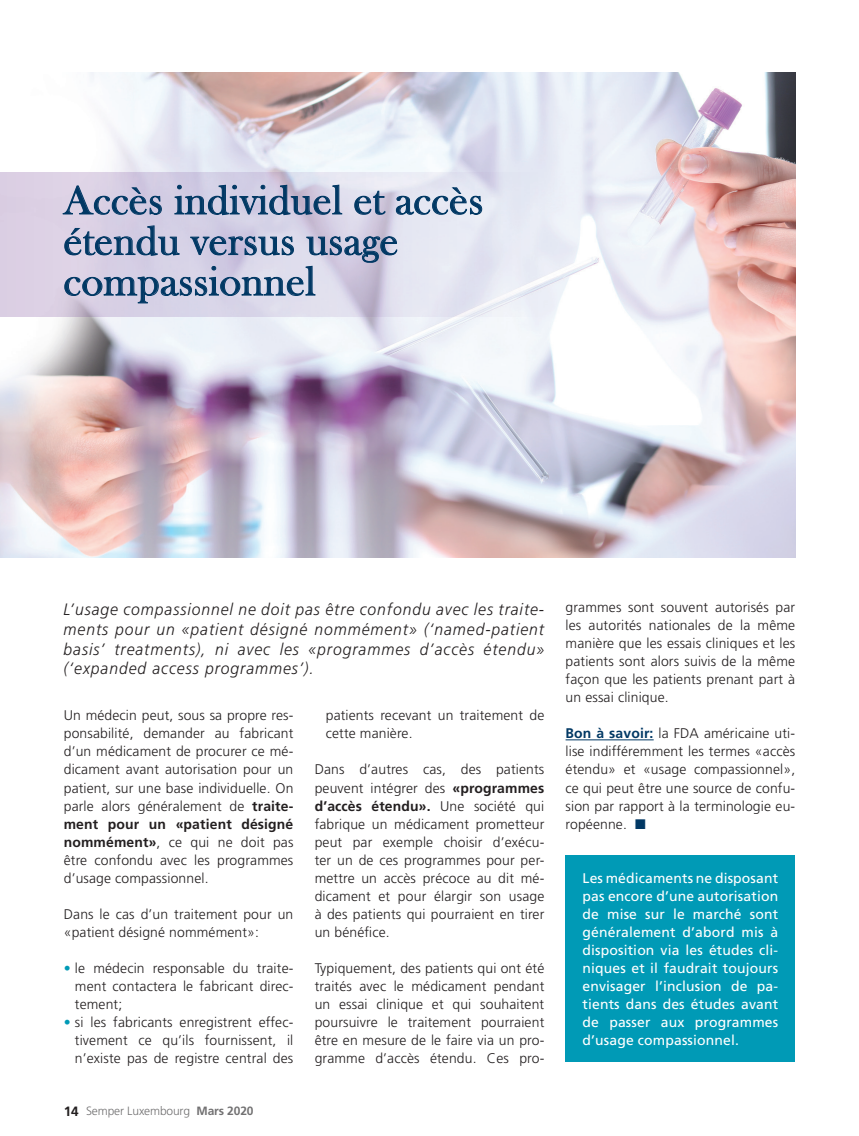
<style>
.page{position:relative;width:859px;height:1136px;background:#fff}
.page>*{position:absolute;margin:0;border:0;box-sizing:border-box;transform-origin:0 0}
.t1{font:42px/40.5px "Bask Old Face";letter-spacing:.01em;color:#013864}
.t2{font:italic 300 16.5px/19.5px "Frutiger";letter-spacing:.06em;color:#231f20;text-align:justify;scale:.95 1}
.t3{font:300 13.95px/18px "Frutiger";letter-spacing:.01em;color:#231f20;text-align:justify}
.t4{font:13.95px/18px "Frutiger";letter-spacing:.01em;color:#fff;text-align:justify}
.t5{font:300 12px "Frutiger";letter-spacing:-.01em;color:#727172}
.s1{font-weight:700}
.s2{color:#009ab6}
.s3{font-weight:700;font-size:13.5px;color:#231f20}
.s4{font-weight:700;color:#013864}
.s5{color:#013864}
</style>
<div class="page">
<img style="left:0;top:72px;width:795px;height:485px">
<hr style="left:566px;top:739px;width:88px;height:1px;background:#013864">
<div style="left:566px;top:855px;width:229px;height:206px;background:#009ab6"></div>
<svg style="left:0;top:172px;width:544px;height:145px;background:#dfdceb"></svg>
<svg style="left:62px;top:185px;width:100px;height:30px;background:#b2b4cd"></svg>
<svg style="left:174px;top:184px;width:169px;height:32px;background:#acb2cb"></svg>
<svg style="left:354px;top:190px;width:32px;height:25px"></svg>
<svg style="left:395px;top:186px;width:88px;height:29px;background:#bac6d7"></svg>
<svg style="left:64px;top:225px;width:334px;height:79px;background:#bbbdd4"></svg>
<p class="t1" style="left:64px;top:181px;width:421px">Accès individuel et accès étendu versus usage compassionnel</p>
<p class="t2" style="left:64px;top:600px;width:507px">L’usage compassionnel ne doit pas être confondu avec les traite&shy;ments pour un «patient désigné nommément» (‘named-patient basis’ treatments), ni avec les «programmes d’accès étendu» (‘expanded access programmes’).</p>
<p class="t3" style="left:64px;top:706px;width:231px">Un médecin peut, sous sa propre res&shy;ponsabilité, demander au fabricant d’un médicament de procurer ce mé&shy;dicament avant autorisation pour un patient, sur une base individuelle. On parle alors généralement de <span class="s1">traite&shy;ment pour un «patient désigné nommément»</span>, ce qui ne doit pas être confondu avec les programmes d’usage compassionnel.</p>
<p class="t3" style="left:64px;top:904px;width:231px">Dans le cas d’un traitement pour un «patient désigné nommément»:</p>
<p class="t3" style="left:75px;top:958px;width:220px;text-indent:-11px"><span class="s2">•</span> le médecin responsable du traite&shy;ment contactera le fabricant direc&shy;tement;</p>
<p class="t3" style="left:75px;top:1012px;width:220px;text-indent:-11px"><span class="s2">•</span> si les fabricants enregistrent effec&shy;tivement ce qu’ils fournissent, il n’existe pas de registre central des</p>
<p class="t5" style="left:64px;top:1104px;width:191px"><span class="s3">14</span> Semper Luxembourg <span class="s1">Mars 2020</span></p>
<p class="t3" style="left:326px;top:706px;width:220px">patients recevant un traitement de cette manière.</p>
<p class="t3" style="left:315px;top:760px;width:231px">Dans d’autres cas, des patients peuvent intégrer des <span class="s1">«programmes d’accès étendu».</span> Une société qui fabrique un médicament prometteur peut par exemple choisir d’exécu&shy;ter un de ces programmes pour per&shy;mettre un accès précoce au dit mé&shy;dicament et pour élargir son usage à des patients qui pourraient en tirer un bénéfice.</p>
<p class="t3" style="left:315px;top:958px;width:231px">Typiquement, des patients qui ont été traités avec le médicament pendant un essai clinique et qui souhaitent poursuivre le traitement pourraient être en mesure de le faire via un pro&shy;gramme d’accès étendu. Ces pro-</p>
<p class="t3" style="left:566px;top:598px;width:231px">grammes sont souvent autorisés par les autorités nationales de la même manière que les essais cliniques et les patients sont alors suivis de la même façon que les patients prenant part à un essai clinique.</p>
<p class="t3" style="left:566px;top:724px;width:231px"><span class="s4">Bon à savoir:</span> la FDA américaine uti&shy;lise indifféremment les termes «accès étendu» et «usage compassionnel», ce qui peut être une source de confu&shy;sion par rapport à la terminologie eu&shy;ropéenne. <span class="s5">■</span></p>
<p class="t4" style="left:583px;top:869px;width:197px">Les médicaments ne disposant pas encore d’une autorisation de mise sur le marché sont généralement d’abord mis à disposition via les études cli&shy;niques et il faudrait toujours envisager l’inclusion de pa&shy;tients dans des études avant de passer aux programmes d’usage compassionnel.</p>
</div>
